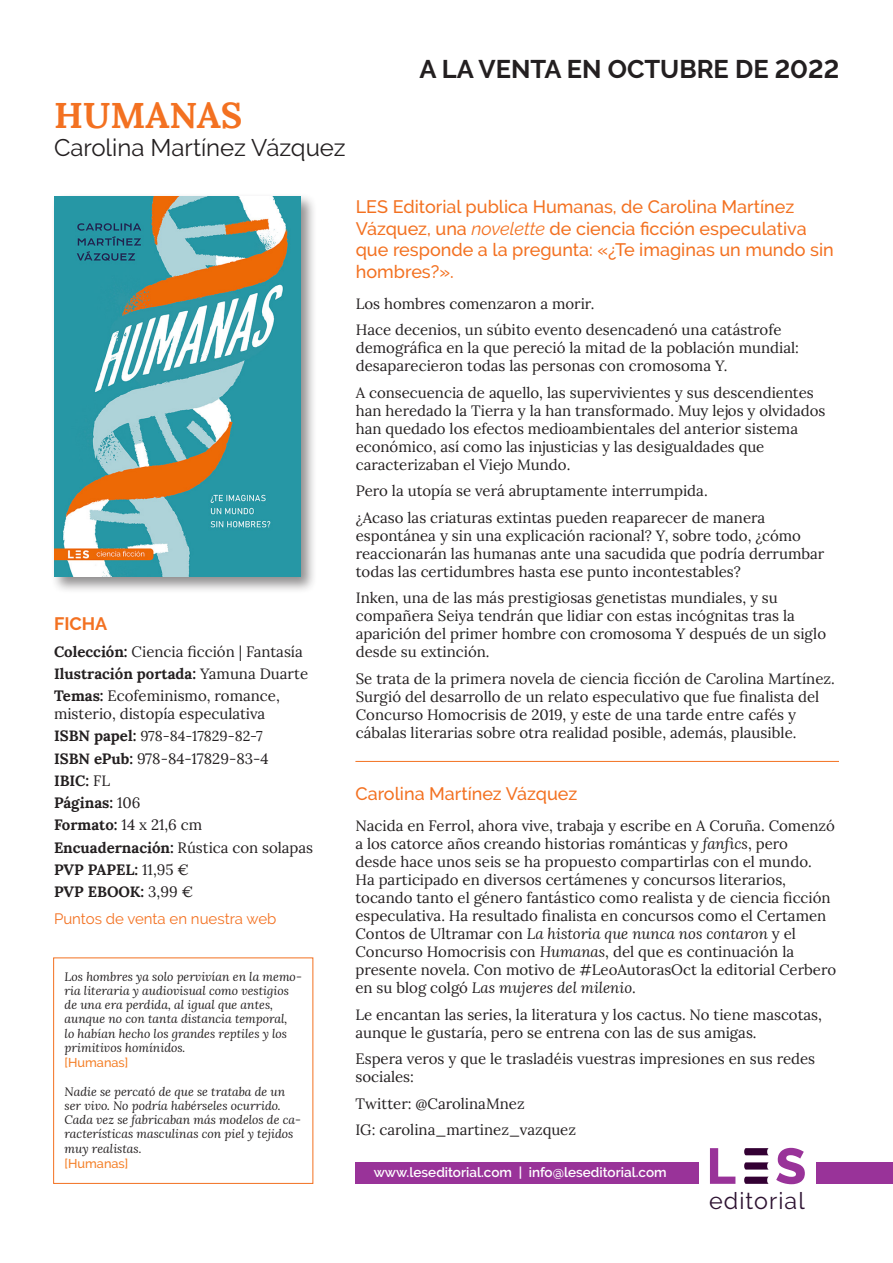
<style>
.page{position:relative;width:893px;height:1263px;background:#fff}
.page>*{position:absolute;margin:0;border:0;box-sizing:border-box;transform-origin:0 0}
.t1{font:800 50.25px "Raleway";color:#939}
.t2{font:700 36px "Lora";color:#f37121}
.t3{font:700 25.5px "Raleway";color:#231f20}
.t4{font:24px "Raleway";color:#231f20}
.t5{font:23.25px "Raleway";letter-spacing:.045em;color:#2e1332}
.entradilla-naranja{font:500 18px/21.6px "Raleway";color:#f37121}
.autora{font:500 18px "Raleway";color:#f37121}
.autora-2{font:700 18px "Raleway";color:#f37121}
.parrafo_ppal{font:15px/18px "Lora";color:#231f20}
.Ficha{font:15px/18px "Lora";color:#231f20}
.Ficha-2{font:700 15px "Lora";color:#231f20}
.autora-3{font:15px "Raleway";color:#f37121}
.t6{font:14.25px "Lora";color:#231f20}
.t7{font:600 13.5px "Raleway";color:#fff}
.CITA{font:500 12.75px "Raleway";color:#f47f27}
.CITA-2{font:italic 12.15px/14.2px "Lora";color:#231f20}
.s1{font-weight:400;font-style:italic}
.s2{font-weight:700}
.s3{font-weight:400}
.s4{font-weight:700;font-size:15px}
.s5{font-style:italic}
</style>
<div class="page">
<div style="left:355px;top:1162px;width:538px;height:22px;background:#939"></div>
<div style="left:53px;top:957px;width:260px;height:227px;border:1px solid #f37121"></div>
<div style="left:51px;top:193px;width:266px;height:401px;background:#231f20;opacity:.5"></div>
<img style="left:54px;top:197px;width:247px;height:380px">
<div style="left:699px;top:1141px;width:116px;height:73px;background:#fff"></div>
<svg style="left:744px;top:1176px;width:25px;height:8px"></svg>
<svg style="left:744px;top:1162px;width:25px;height:7px"></svg>
<svg style="left:744px;top:1148px;width:25px;height:7px"></svg>
<hr style="left:355px;top:761px;width:484px;height:1px;background:#f37121">
<p class="t2" style="left:54px;top:84px;width:190px">HUMANAS</p>
<p class="t4" style="left:54px;top:134px;width:293px">Carolina Martínez Vázquez</p>
<p class="t3" style="left:419px;top:54px;width:421px">A LA VENTA EN OCTUBRE DE 2022</p>
<p class="entradilla-naranja" style="left:356px;top:196px;width:480px">LES Editorial publica Humanas, de Carolina Martínez Vázquez, una <span class="s1">novelette</span> de ciencia ficción especulativa que responde a la pregunta: «¿Te imaginas un mundo sin hombres?».</p>
<p class="parrafo_ppal" style="left:356px;top:293px;width:240px">Los hombres comenzaron a morir.</p>
<p class="parrafo_ppal" style="left:356px;top:320px;width:445px">Hace decenios, un súbito evento desencadenó una catástrofe demográfica en la que pereció la mitad de la población mundial: desaparecieron todas las personas con cromosoma Y.</p>
<p class="parrafo_ppal" style="left:356px;top:382px;width:471px">A consecuencia de aquello, las supervivientes y sus descendientes han heredado la Tierra y la han transformado. Muy lejos y olvidados han quedado los efectos medioambientales del anterior sistema económico, así como las injusticias y las desigualdades que caracterizaban el Viejo Mundo.</p>
<p class="parrafo_ppal" style="left:356px;top:481px;width:353px">Pero la utopía se verá abruptamente interrumpida.</p>
<p class="parrafo_ppal" style="left:356px;top:507px;width:470px">¿Acaso las criaturas extintas pueden reaparecer de manera espontánea y sin una explicación racional? Y, sobre todo, ¿cómo reaccionarán las humanas ante una sacudida que podría derrumbar todas las certidumbres hasta ese punto incontestables?</p>
<p class="parrafo_ppal" style="left:356px;top:588px;width:472px">Inken, una de las más prestigiosas genetistas mundiales, y su compañera Seiya tendrán que lidiar con estas incógnitas tras la aparición del primer hombre con cromosoma Y después de un siglo desde su extinción.</p>
<p class="parrafo_ppal" style="left:356px;top:668px;width:481px">Se trata de la primera novela de ciencia ficción de Carolina Martínez.<br>Surgió del desarrollo de un relato especulativo que fue finalista del Concurso Homocrisis de 2019, y este de una tarde entre cafés y cábalas literarias sobre otra realidad posible, además, plausible.</p>
<p class="autora-2" style="left:54px;top:613px;width:55px">FICHA</p>
<p class="Ficha" style="left:54px;top:641px;width:250px"><span class="s2">Colección:</span> Ciencia ficción | Fantasía</p>
<p class="Ficha-2" style="left:54px;top:661px;width:256px">Ilustración portada: <span class="s3">Yamuna Duarte</span></p>
<p class="Ficha" style="left:54px;top:686px;width:227px"><span class="s2">Temas:</span> Ecofeminismo, romance, misterio, distopía especulativa</p>
<p class="t6" style="left:54px;top:725px;width:210px"><span class="s4">ISBN papel:</span> 978-84-17829-82-7</p>
<p class="parrafo_ppal" style="left:54px;top:748px;width:216px"><span class="s2">ISBN ePub:</span> 978-84-17829-83-4</p>
<p class="Ficha-2" style="left:54px;top:768px;width:58px">IBIC: <span class="s3">FL</span></p>
<p class="Ficha-2" style="left:54px;top:790px;width:88px">Páginas: <span class="s3">106</span></p>
<p class="parrafo_ppal" style="left:54px;top:815px;width:150px"><span class="s2">Formato:</span> 14 x 21,6 cm</p>
<p class="parrafo_ppal" style="left:54px;top:837px;width:261px"><span class="s2">Encuadernación:</span> Rústica con solapas</p>
<p class="Ficha-2" style="left:54px;top:857px;width:136px">PVP PAPEL: <span class="s3">11,95 €</span></p>
<p class="Ficha-2" style="left:54px;top:879px;width:141px">PVP EBOOK: <span class="s3">3,99 €</span></p>
<p class="autora-3" style="left:54px;top:909px;width:224px">Puntos de venta en nuestra web</p>
<p class="autora" style="left:355px;top:784px;width:223px">Carolina Martínez Vázquez</p>
<p class="parrafo_ppal" style="left:355px;top:816px;width:482px">Nacida en Ferrol, ahora vive, trabaja y escribe en A Coruña. Comenzó a los catorce años creando historias románticas y <span class="s5">fanfics</span>, pero<br>desde hace unos seis se ha propuesto compartirlas con el mundo.<br>Ha participado en diversos certámenes y concursos literarios, tocando tanto el género fantástico como realista y de ciencia ficción especulativa. Ha resultado finalista en concursos como el Certamen Contos de Ultramar con <span class="s5">La historia que nunca nos contaron</span> y el Concurso Homocrisis con <span class="s5">Humanas</span>, del que es continuación la presente novela. Con motivo de #LeoAutorasOct la editorial Cerbero en su blog colgó <span class="s5">Las mujeres del milenio</span>.</p>
<p class="parrafo_ppal" style="left:355px;top:1004px;width:468px">Le encantan las series, la literatura y los cactus. No tiene mascotas, aunque le gustaría, pero se entrena con las de sus amigas.</p>
<p class="parrafo_ppal" style="left:355px;top:1049px;width:461px">Espera veros y que le trasladéis vuestras impresiones en sus redes sociales:</p>
<p class="parrafo_ppal" style="left:355px;top:1093px;width:171px">Twitter: @CarolinaMnez</p>
<p class="parrafo_ppal" style="left:355px;top:1120px;width:222px">IG: carolina_martinez_vazquez</p>
<p class="CITA-2" style="left:65px;top:969px;width:239px">Los hombres ya solo pervivían en la memo&shy;ria literaria y audiovisual como vestigios de una era perdida, al igual que antes, aunque no con tanta distancia temporal,<br>lo habían hecho los grandes reptiles y los primitivos homínidos.</p>
<p class="CITA" style="left:65px;top:1055px;width:65px">[Humanas]</p>
<p class="CITA-2" style="left:65px;top:1084px;width:238px">Nadie se percató de que se trataba de un ser vivo. No podría habérseles ocurrido.<br>Cada vez se fabricaban más modelos de ca&shy;racterísticas masculinas con piel y tejidos muy realistas.</p>
<p class="CITA" style="left:65px;top:1156px;width:65px">[Humanas]</p>
<p class="t1" style="left:706px;top:1137px;width:101px">L S</p>
<p class="t5" style="left:709px;top:1187px;width:97px">editorial</p>
<p class="t7" style="left:374px;top:1165px;width:295px">www.leseditorial.com | info@leseditorial.com</p>
</div>
